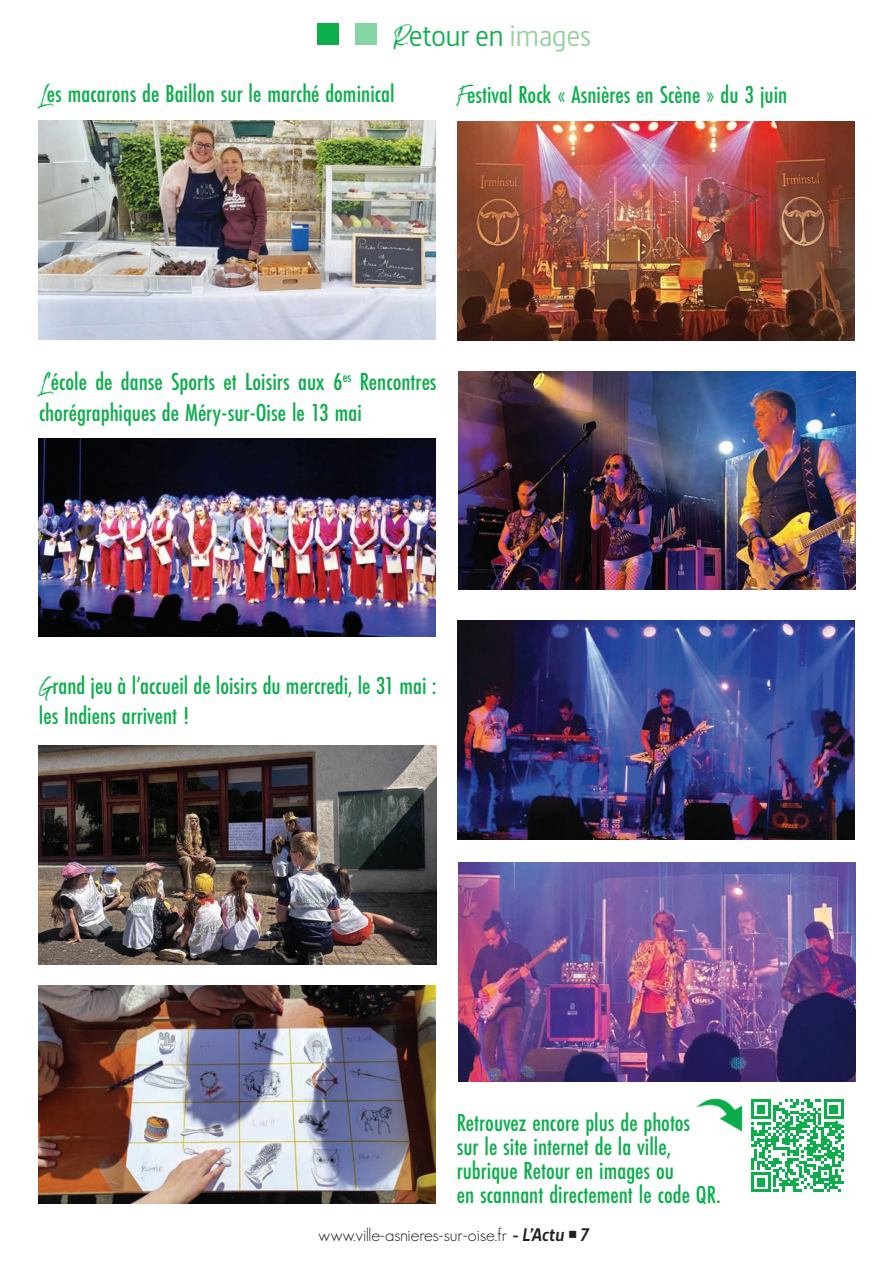
<style>
.page{position:relative;width:893px;height:1263px;background:#fff}
.page>*{position:absolute;margin:0;border:0;box-sizing:border-box;transform-origin:0 0}
.t1{font:30px "Barna";color:#0cae4c}
.Titre{font:500 25.5px/24px "Futura PT Cond";color:#0cae4c}
.t2{font:300 18px "Geosans";color:#231f20}
.s1{font-family:"Spartwell"}
.s2{color:#95cf9c}
.s3{font-family:"Spartwell";font-weight:400}
.s4{font-family:"Barna";font-weight:700;font-style:italic}
</style>
<div class="page">
<div style="left:317px;top:23px;width:21px;height:22px;background:#0cae4c"></div>
<div style="left:355px;top:23px;width:21px;height:22px;background:#85d6a5"></div>
<img style="left:696px;top:1098px;width:47px;height:34px">
<svg style="left:751px;top:1099px;width:92px;height:93px"></svg>
<img style="left:38px;top:121px;width:398px;height:219px">
<img style="left:38px;top:439px;width:398px;height:198px">
<img style="left:457px;top:122px;width:398px;height:219px">
<img style="left:38px;top:985px;width:398px;height:219px">
<img style="left:458px;top:371px;width:398px;height:219px">
<img style="left:457px;top:621px;width:398px;height:218px">
<img style="left:458px;top:863px;width:398px;height:219px">
<img style="left:39px;top:746px;width:397px;height:219px">
<p class="t1" style="left:394px;top:18px;width:198px"><span class="s1">R</span>etour en <span class="s2">images</span></p>
<p class="Titre" style="left:39px;top:81px;width:357px"><span class="s3">L</span>es macarons de Baillon sur le marché dominical</p>
<p class="Titre" style="left:458px;top:82px;width:331px"><span class="s3">F</span>estival Rock « Asnières en Scène » du 3 juin</p>
<p class="Titre" style="left:39px;top:367px;width:399px;line-height:30.6px"><span class="s3">L</span>’école de danse Sports et Loisirs aux 6<sup>es</sup> Rencontres chorégraphiques de Méry-sur-Oise le 13 mai</p>
<p class="Titre" style="left:39px;top:670px;width:399px;line-height:30.6px"><span class="s3">G</span>rand jeu à l’accueil de loisirs du mercredi, le 31 mai : les Indiens arrivent !</p>
<p class="Titre" style="left:457px;top:1110px;width:266px">Retrouvez encore plus de photos<br>sur le site internet de la ville, rubrique Retour en images ou<br>en scannant directement le code QR.</p>
<p class="t2" style="left:318px;top:1225px;width:273px">www.ville-asnieres-sur-oise.fr <span class="s4">- L’Actu</span> ○ <span class="s4">7</span></p>
</div>
